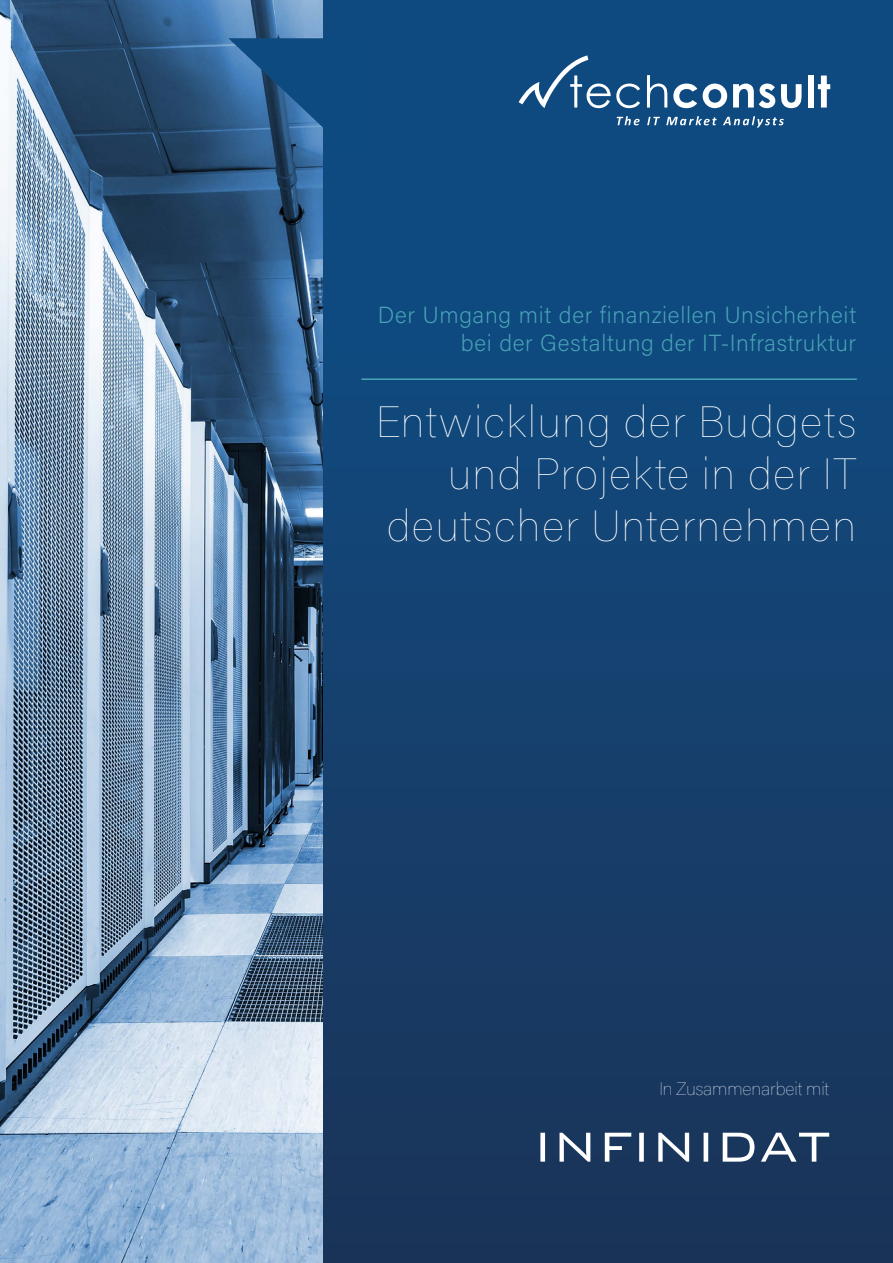
<style>
.page{position:relative;width:893px;height:1263px;background:#fff}
.page>*{position:absolute;margin:0;border:0;box-sizing:border-box;transform-origin:0 0}
.t1{font:100 43.5px/52.2px "Acumin Pro";letter-spacing:.03em;color:#fff;text-align:right}
.t2{font:200 23.25px/27.9px "Acumin Pro";letter-spacing:.03em;color:#4aa5b7;text-align:right}
.t3{font:100 18px "Acumin Pro";letter-spacing:-.005em;color:#fff}
</style>
<div class="page">
<img style="left:0;top:0;width:324px;height:1263px">
<div style="left:324px;top:0;width:569px;height:1263px;background:linear-gradient(to bottom,#0c4f88,#1b3459)"></div>
<hr style="left:361px;top:378px;width:496px;height:2px;background:#4aa5b7">
<svg style="left:228px;top:38px;width:129px;height:121px;background:#22598d"></svg>
<svg style="left:647px;top:75px;width:20px;height:33px"></svg>
<svg style="left:673px;top:84px;width:24px;height:24px"></svg>
<svg style="left:703px;top:84px;width:24px;height:24px"></svg>
<svg style="left:733px;top:84px;width:42px;height:24px"></svg>
<svg style="left:781px;top:84px;width:21px;height:24px"></svg>
<div style="left:808px;top:75px;width:6px;height:33px;background:#fff"></div>
<svg style="left:818px;top:76px;width:12px;height:32px"></svg>
<svg style="left:617px;top:116px;width:23px;height:9px"></svg>
<svg style="left:647px;top:117px;width:13px;height:8px"></svg>
<svg style="left:666px;top:116px;width:51px;height:9px"></svg>
<svg style="left:723px;top:116px;width:61px;height:12px"></svg>
<svg style="left:519px;top:55px;width:121px;height:53px;background:#346694"></svg>
<svg style="left:540px;top:1133px;width:289px;height:29px"></svg>
<p class="t2" style="left:378px;top:300px;width:480px">Der Umgang mit der finanziellen Unsicherheit bei der Gestaltung der IT-Infrastruktur</p>
<h1 class="t1" style="left:376px;top:394px;width:482px">Entwicklung der Budgets und Projekte in der IT deutscher Unternehmen</h1>
<p class="t3" style="left:659px;top:1076px;width:171px">In Zusammenarbeit mit</p>
</div>
